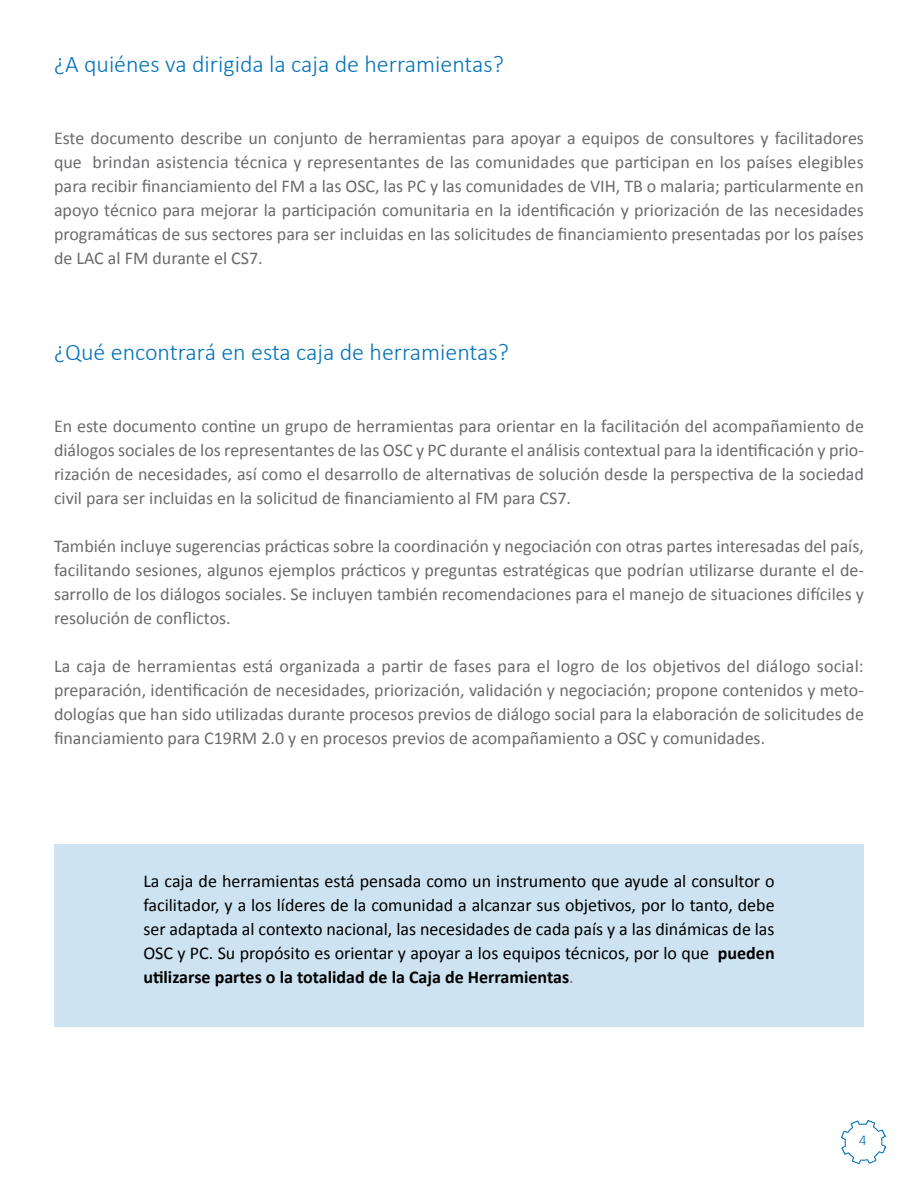
<style>
.page{position:relative;width:918px;height:1188px;background:#fff}
.page>*{position:absolute;margin:0;border:0;box-sizing:border-box;transform-origin:0 0}
.t1{font:300 24px "Calibri";color:#0573bb}
.t2{font:18px/24px "Calibri";color:#6b6b6e;text-align:justify}
.t3{font:18px/24px "Calibri";color:#000;text-align:justify}
.t4{font:300 15px "Calibri";color:#0573bb}
.s1{font-weight:700}
.s2{color:#6b6b6e}
</style>
<div class="page">
<div style="left:54px;top:844px;width:810px;height:183px;background:#cde3f1"></div>
<img style="left:842px;top:1120px;width:44px;height:44px">
<h1 class="t1" style="left:54px;top:49px;width:451px">¿A quiénes va dirigida la caja de herramientas?</h1>
<p class="t2" style="left:54px;top:126px;width:812px">Este documento describe un conjunto de herramientas para apoyar a equipos de consultores y facilitadores que brindan asistencia técnica y representantes de las comunidades que participan en los países elegibles para recibir financiamiento del FM a las OSC, las PC y las comunidades de VIH, TB o malaria; particularmente en apoyo técnico para mejorar la participación comunitaria en la identificación y priorización de las necesidades programáticas de sus sectores para ser incluidas en las solicitudes de financiamiento presentadas por los países de LAC al FM durante el CS7.</p>
<h1 class="t1" style="left:54px;top:337px;width:456px">¿Qué encontrará en esta caja de herramientas?</h1>
<p class="t2" style="left:54px;top:414px;width:812px">En este documento contine un grupo de herramientas para orientar en la facilitación del acompañamiento de diálogos sociales de los representantes de las OSC y PC durante el análisis contextual para la identificación y prio&shy;rización de necesidades, así como el desarrollo de alternativas de solución desde la perspectiva de la sociedad civil para ser incluidas en la solicitud de financiamiento al FM para CS7.</p>
<p class="t2" style="left:54px;top:534px;width:812px">También incluye sugerencias prácticas sobre la coordinación y negociación con otras partes interesadas del país, facilitando sesiones, algunos ejemplos prácticos y preguntas estratégicas que podrían utilizarse durante el de&shy;sarrollo de los diálogos sociales. Se incluyen también recomendaciones para el manejo de situaciones difíciles y resolución de conflictos.</p>
<p class="t2" style="left:54px;top:654px;width:812px">La caja de herramientas está organizada a partir de fases para el logro de los objetivos del diálogo social: preparación, identificación de necesidades, priorización, validación y negociación; propone contenidos y meto&shy;dologías que han sido utilizadas durante procesos previos de diálogo social para la elaboración de solicitudes de financiamiento para C19RM 2.0 y en procesos previos de acompañamiento a OSC y comunidades.</p>
<p class="t3" style="left:143px;top:869px;width:633px">La caja de herramientas está pensada como un instrumento que ayude al consultor o facilitador, y a los líderes de la comunidad a alcanzar sus objetivos, por lo tanto, debe ser adaptada al contexto nacional, las necesidades de cada país y a las dinámicas de las OSC y PC. Su propósito es orientar y apoyar a los equipos técnicos, por lo que <span class="s1">pueden utilizarse partes o la totalidad de la Caja de Herramientas</span><span class="s2">.</span></p>
<p class="t4" style="left:859px;top:1131px;width:9px">4</p>
</div>
